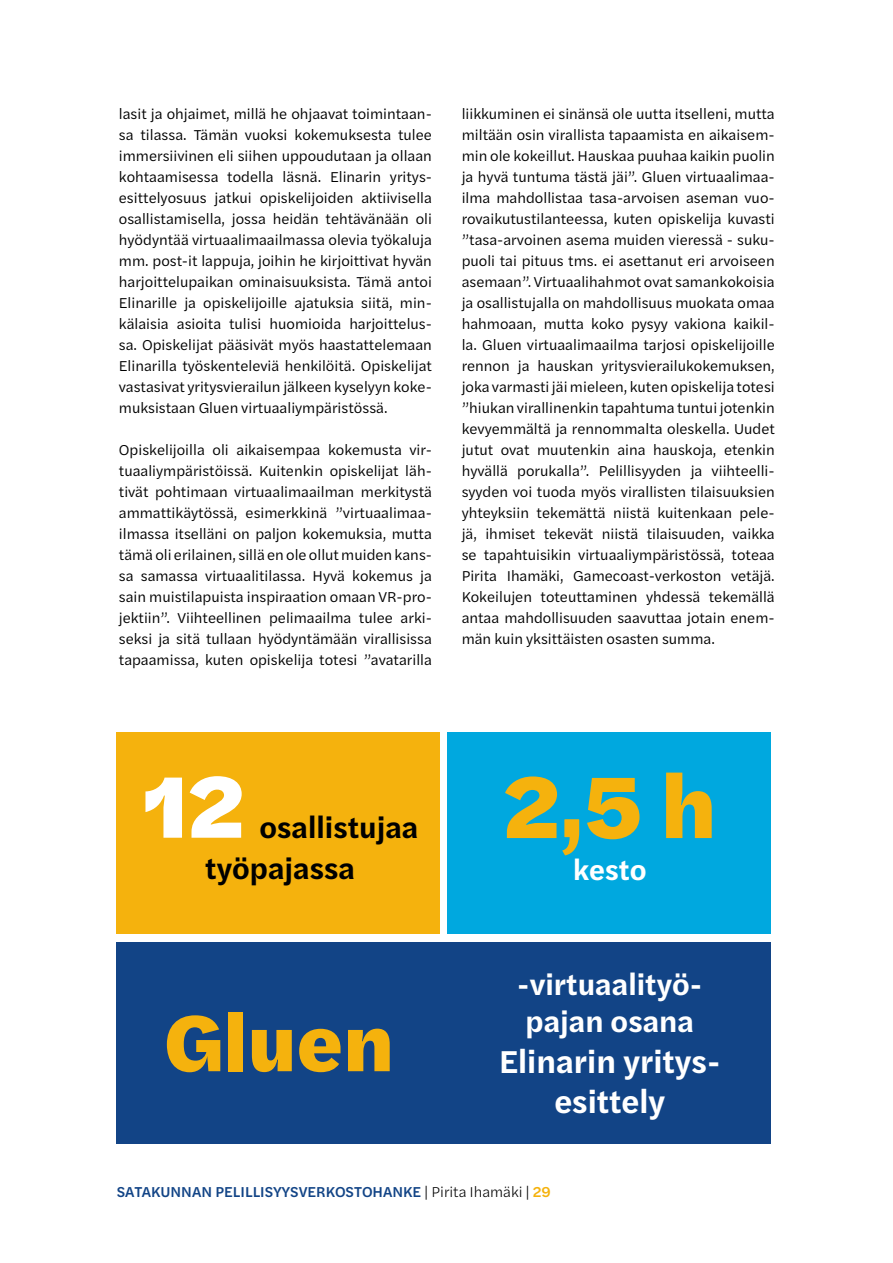
<style>
.page{position:relative;width:893px;height:1263px;background:#fff}
.page>*{position:absolute;margin:0;border:0;box-sizing:border-box;transform-origin:0 0}
.t1{font:900 90.45px "Halyard Text";color:#f5b20d}
.t2{font:900 90.45px "Halyard Text";color:#fff}
.t3{font:900 82.05px "Halyard Text";color:#f5b20d}
.t4{font:600 33px/40.5px "Halyard Text";color:#fff;text-align:center}
.t5{font:600 30.6px/37.5px "Halyard Text";color:#fff}
.t6{font:600 30.6px/41.5px "Halyard Text";color:#000}
.t7{font:600 29.25px "Halyard Text";color:#fff}
.t8{font:15px/21px "Halyard Text";color:#000;text-align:justify}
.t9{font:500 15px "Halyard Text";color:#124486}
.s1{font-weight:300;color:#000}
.s2{color:#f5b20d}
</style>
<div class="page">
<div style="left:117px;top:732px;width:323px;height:202px;background:#f5b20d"></div>
<div style="left:117px;top:942px;width:654px;height:202px;background:#124486"></div>
<div style="left:448px;top:732px;width:323px;height:202px;background:#00a8df"></div>
<p class="t8" style="left:119px;top:103px;width:315px">lasit ja ohjaimet, millä he ohjaavat toimintaan&shy;sa tilassa. Tämän vuoksi kokemuksesta tulee immersiivinen eli siihen uppoudutaan ja ollaan kohtaamisessa todella läsnä. Elinarin yritys&shy;esittelyosuus jatkui opiskelijoiden aktiivisella osallistamisella, jossa heidän tehtävänään oli hyödyntää virtuaalimaailmassa olevia työkaluja mm. post-it lappuja, joihin he kirjoittivat hyvän harjoittelupaikan ominaisuuksista. Tämä antoi Elinarille ja opiskelijoille ajatuksia siitä, min&shy;kälaisia asioita tulisi huomioida harjoittelus&shy;sa. Opiskelijat pääsivät myös haastattelemaan Elinarilla työskenteleviä henkilöitä. Opiskelijat vastasivat yritysvierailun jälkeen kyselyyn koke&shy;muksistaan Gluen virtuaaliympäristössä.</p>
<p class="t8" style="left:119px;top:439px;width:315px">Opiskelijoilla oli aikaisempaa kokemusta vir&shy;tuaaliympäristöissä. Kuitenkin opiskelijat läh&shy;tivät pohtimaan virtuaalimaailman merkitystä ammattikäytössä, esimerkkinä ”virtuaalimaa&shy;ilmassa itselläni on paljon kokemuksia, mutta tämä oli erilainen, sillä en ole ollut muiden kans&shy;sa samassa virtuaalitilassa. Hyvä kokemus ja sain muistilapuista inspiraation omaan VR-pro&shy;jektiin”. Viihteellinen pelimaailma tulee arki&shy;seksi ja sitä tullaan hyödyntämään virallisissa tapaamissa, kuten opiskelija totesi ”avatarilla</p>
<p class="t8" style="left:462px;top:103px;width:315px">liikkuminen ei sinänsä ole uutta itselleni, mutta miltään osin virallista tapaamista en aikaisem&shy;min ole kokeillut. Hauskaa puuhaa kaikin puolin ja hyvä tuntuma tästä jäi”. Gluen virtuaalimaa&shy;ilma mahdollistaa tasa-arvoisen aseman vuo&shy;rovaikutustilanteessa, kuten opiskelija kuvasti ”tasa-arvoinen asema muiden vieressä - suku&shy;puoli tai pituus tms. ei asettanut eri arvoiseen asemaan”. Virtuaalihahmot ovat samankokoisia ja osallistujalla on mahdollisuus muokata omaa hahmoaan, mutta koko pysyy vakiona kaikil&shy;la. Gluen virtuaalimaailma tarjosi opiskelijoille rennon ja hauskan yritysvierailukokemuksen, joka varmasti jäi mieleen, kuten opiskelija totesi ”hiukan virallinenkin tapahtuma tuntui jotenkin kevyemmältä ja rennommalta oleskella. Uudet jutut ovat muutenkin aina hauskoja, etenkin hyvällä porukalla”. Pelillisyyden ja viihteelli&shy;syyden voi tuoda myös virallisten tilaisuuksien yhteyksiin tekemättä niistä kuitenkaan pele&shy;jä, ihmiset tekevät niistä tilaisuuden, vaikka se tapahtuisikin virtuaaliympäristössä, toteaa Pirita Ihamäki, Gamecoast-verkoston vetäjä.<br>Kokeilujen toteuttaminen yhdessä tekemällä antaa mahdollisuuden saavuttaa jotain enem&shy;män kuin yksittäisten osasten summa.</p>
<h1 class="t2" style="left:142px;top:736px;width:104px">12</h1>
<h3 class="t6" style="left:205px;top:805px;width:215px;text-indent:54px">osallistujaa työpajassa</h3>
<h2 class="t3" style="left:165px;top:979px;width:231px">Gluen</h2>
<h1 class="t1" style="left:503px;top:736px;width:215px">2,5 h</h1>
<h3 class="t7" style="left:573px;top:848px;width:75px">kesto</h3>
<h3 class="t5" style="left:517px;top:964px;width:186px">-virtuaalityö&shy;pajan osana</h3>
<h3 class="t4" style="left:499px;top:1039px;width:223px">Elinarin yritys&shy;esittely</h3>
<p class="t9" style="left:117px;top:1181px;width:435px">SATAKUNNAN PELILLISYYSVERKOSTOHANKE <span class="s1">| Pirita Ihamäki |</span> <span class="s2">29</span></p>
</div>
